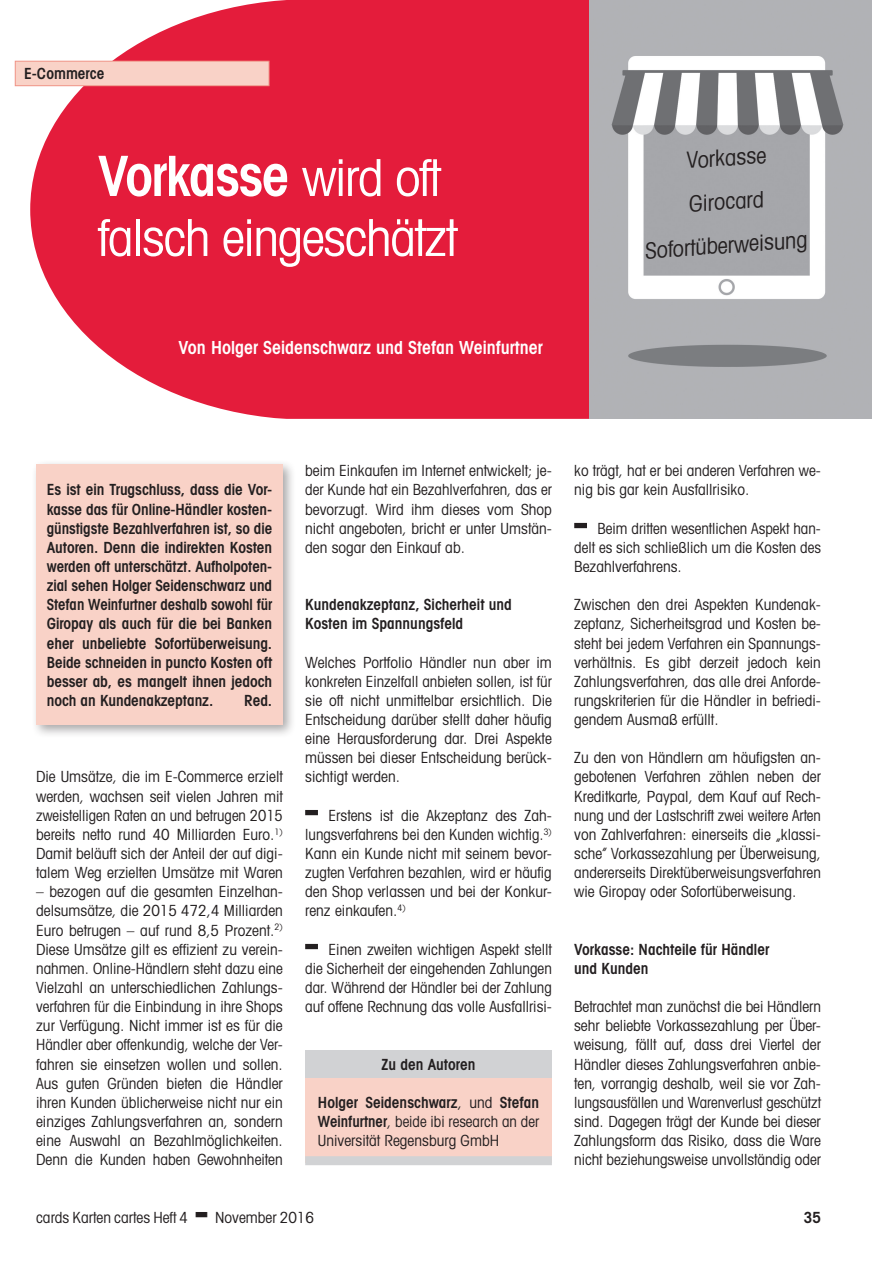
<style>
.page{position:relative;width:872px;height:1263px;background:#fff}
.page>*{position:absolute;margin:0;border:0;box-sizing:border-box;transform-origin:0 0}
.t1{font:600 condensed 55.5px "Avant Garde";letter-spacing:-.025em;color:#fff}
.t2{font:condensed 51px "Avant Garde";letter-spacing:-.025em;color:#fff}
.t3{font:condensed 22.5px/43.7px "Avant Garde";color:#231f20;text-align:center}
.t4{font:600 condensed 18px "Avant Garde";color:#fff}
.t5{font:condensed 15.3px/19.2px "Avant Garde";color:#231f20;text-align:justify}
.t6{font:600 condensed 15.3px/19.2px "Avant Garde";color:#231f20}
.s1{font-weight:400;font-size:51px}
.s2{font-weight:600}
</style>
<div class="page">
<svg style="left:30px;top:0;width:559px;height:419px;fill:#e41c3b"></svg>
<div style="left:15px;top:61px;width:254px;height:25px;background:#f9d2c7"></div>
<div style="left:15px;top:61px;width:254px;height:25px;border:1px solid #f09588"></div>
<div style="left:31px;top:460px;width:265px;height:279px;background:#231f20;opacity:.4"></div>
<div style="left:36px;top:465px;width:247px;height:260px;background:#f9d2c7"></div>
<div style="left:305px;top:1074px;width:247px;height:89px;background:#f9d2c7"></div>
<div style="left:305px;top:1050px;width:247px;height:28px;background:#d1d2d4"></div>
<div style="left:305px;top:1156px;width:247px;height:9px;background:#d1d2d4"></div>
<div style="left:305px;top:810px;width:13px;height:5px;background:#231f20"></div>
<div style="left:305px;top:944px;width:13px;height:5px;background:#231f20"></div>
<div style="left:574px;top:523px;width:13px;height:5px;background:#231f20"></div>
<img style="left:589px;top:0;width:283px;height:419px">
<p class="t6" style="left:24px;top:64px;width:82px">E-Commerce</p>
<h1 class="t1" style="left:98px;top:142px;width:344px">Vorkasse <span class="s1">wird oft</span></h1>
<h2 class="t2" style="left:98px;top:206px;width:361px">falsch eingeschätzt</h2>
<p class="t4" style="left:179px;top:337px;width:366px">Von Holger Seidenschwarz und Stefan Weinfurtner</p>
<h3 class="t3" style="left:637px;top:141px;width:164px;rotate:-4deg">Vorkasse<br>Girocard<br>Sofortüberweisung</h3>
<p class="t6" style="left:47px;top:480px;width:227px;text-align:justify">Es ist ein Trugschluss, dass die Vor&shy;kasse das für Online-Händler kosten&shy;günstigste Bezahlverfahren ist, so die Autoren. Denn die indirekten Kosten werden oft unterschätzt. Aufholpoten&shy;zial sehen Holger Seidenschwarz und Stefan Weinfurtner deshalb sowohl für Giropay als auch für die bei Banken eher unbeliebte Sofortüberweisung.<br>Beide schneiden in puncto Kosten oft besser ab, es mangelt ihnen jedoch noch an Kundenakzeptanz.</p>
<p class="t6" style="left:244px;top:691px;width:29px">Red.</p>
<p class="t5" style="left:36px;top:767px;width:248px">Die Umsätze, die im E-Commerce erzielt werden, wachsen seit vielen Jahren mit zweistelligen Raten an und betrugen 2015 bereits netto rund 40 Milliarden Euro.<sup>1)<br></sup>Damit beläuft sich der Anteil der auf digi&shy;talem Weg erzielten Umsätze mit Waren</p>
<p class="t5" style="left:36px;top:882px;width:248px">– bezogen auf die gesamten Einzelhan&shy;delsumsätze, die 2015 472,4 Milliarden Euro betrugen – auf rund 8,5 Prozent.<sup>2)<br></sup>Diese Umsätze gilt es effizient zu verein&shy;nahmen. Online-Händlern steht dazu eine Vielzahl an unterschiedlichen Zahlungs&shy;verfahren für die Einbindung in ihre Shops zur Verfügung. Nicht immer ist es für die Händler aber offenkundig, welche der Ver&shy;fahren sie einsetzen wollen und sollen.<br>Aus guten Gründen bieten die Händler ihren Kunden üblicherweise nicht nur ein einziges Zahlungsverfahren an, sondern eine Auswahl an Bezahlmöglichkeiten.<br>Denn die Kunden haben Gewohnheiten</p>
<p class="t5" style="left:305px;top:461px;width:248px">beim Einkaufen im Internet entwickelt; je&shy;der Kunde hat ein Bezahlverfahren, das er bevorzugt. Wird ihm dieses vom Shop nicht angeboten, bricht er unter Umstän&shy;den sogar den Einkauf ab.</p>
<p class="t6" style="left:305px;top:595px;width:208px">Kundenakzeptanz, Sicherheit und<br>Kosten im Spannungsfeld</p>
<p class="t5" style="left:305px;top:652px;width:248px">Welches Portfolio Händler nun aber im konkreten Einzelfall anbieten sollen, ist für sie oft nicht unmittelbar ersichtlich. Die Entscheidung darüber stellt daher häufig eine Herausforderung dar. Drei Aspekte müssen bei dieser Entscheidung berück&shy;sichtigt werden.</p>
<p class="t5" style="left:305px;top:805px;width:248px;text-indent:23px">Erstens ist die Akzeptanz des Zah&shy;lungsverfahrens bei den Kunden wichtig.<sup>3)<br></sup>Kann ein Kunde nicht mit seinem bevor&shy;zugten Verfahren bezahlen, wird er häufig den Shop verlassen und bei der Konkur&shy;renz einkaufen.<sup>4)</sup></p>
<p class="t5" style="left:305px;top:939px;width:248px;text-indent:23px">Einen zweiten wichtigen Aspekt stellt die Sicherheit der eingehenden Zahlungen dar. Während der Händler bei der Zahlung auf offene Rechnung das volle Ausfallrisi-</p>
<p class="t6" style="left:381px;top:1054px;width:95px">Zu den Autoren</p>
<p class="t5" style="left:318px;top:1092px;width:223px"><span class="s2">Holger Seidenschwarz</span>, und <span class="s2">Stefan Weinfurtner</span>, beide ibi research an der Universität Regensburg GmbH</p>
<p class="t5" style="left:574px;top:461px;width:248px">ko trägt, hat er bei anderen Verfahren we&shy;nig bis gar kein Ausfallrisiko.</p>
<p class="t5" style="left:574px;top:518px;width:248px;text-indent:23px">Beim dritten wesentlichen Aspekt han&shy;delt es sich schließlich um die Kosten des Bezahlverfahrens.</p>
<p class="t5" style="left:574px;top:595px;width:248px">Zwischen den drei Aspekten Kundenak&shy;zeptanz, Sicherheitsgrad und Kosten be&shy;steht bei jedem Verfahren ein Spannungs&shy;verhältnis. Es gibt derzeit jedoch kein Zahlungsverfahren, das alle drei Anforde&shy;rungskriterien für die Händler in befriedi&shy;gendem Ausmaß erfüllt.</p>
<p class="t5" style="left:574px;top:748px;width:248px">Zu den von Händlern am häufigsten an&shy;gebotenen Verfahren zählen neben der Kreditkarte, Paypal, dem Kauf auf Rech&shy;nung und der Lastschrift zwei weitere Arten von Zahlverfahren: einerseits die „klassi&shy;sche” Vorkassezahlung per Überweisung, andererseits Direktüberweisungsverfahren wie Giropay oder Sofortüberweisung.</p>
<p class="t6" style="left:574px;top:939px;width:197px">Vorkasse: Nachteile für Händler und Kunden</p>
<p class="t5" style="left:574px;top:997px;width:248px">Betrachtet man zunächst die bei Händlern sehr beliebte Vorkassezahlung per Über&shy;weisung, fällt auf, dass drei Viertel der Händler dieses Zahlungsverfahren anbie&shy;ten, vorrangig deshalb, weil sie vor Zah&shy;lungsausfällen und Warenverlust geschützt sind. Dagegen trägt der Kunde bei dieser Zahlungsform das Risiko, dass die Ware nicht beziehungsweise unvollständig oder</p>
<p class="t5" style="left:36px;top:1207px;width:153px">cards Karten cartes Heft 4</p>
<p class="t5" style="left:215px;top:1207px;width:100px">November 2016</p>
<p class="t6" style="left:804px;top:1207px;width:19px">35</p>
</div>
